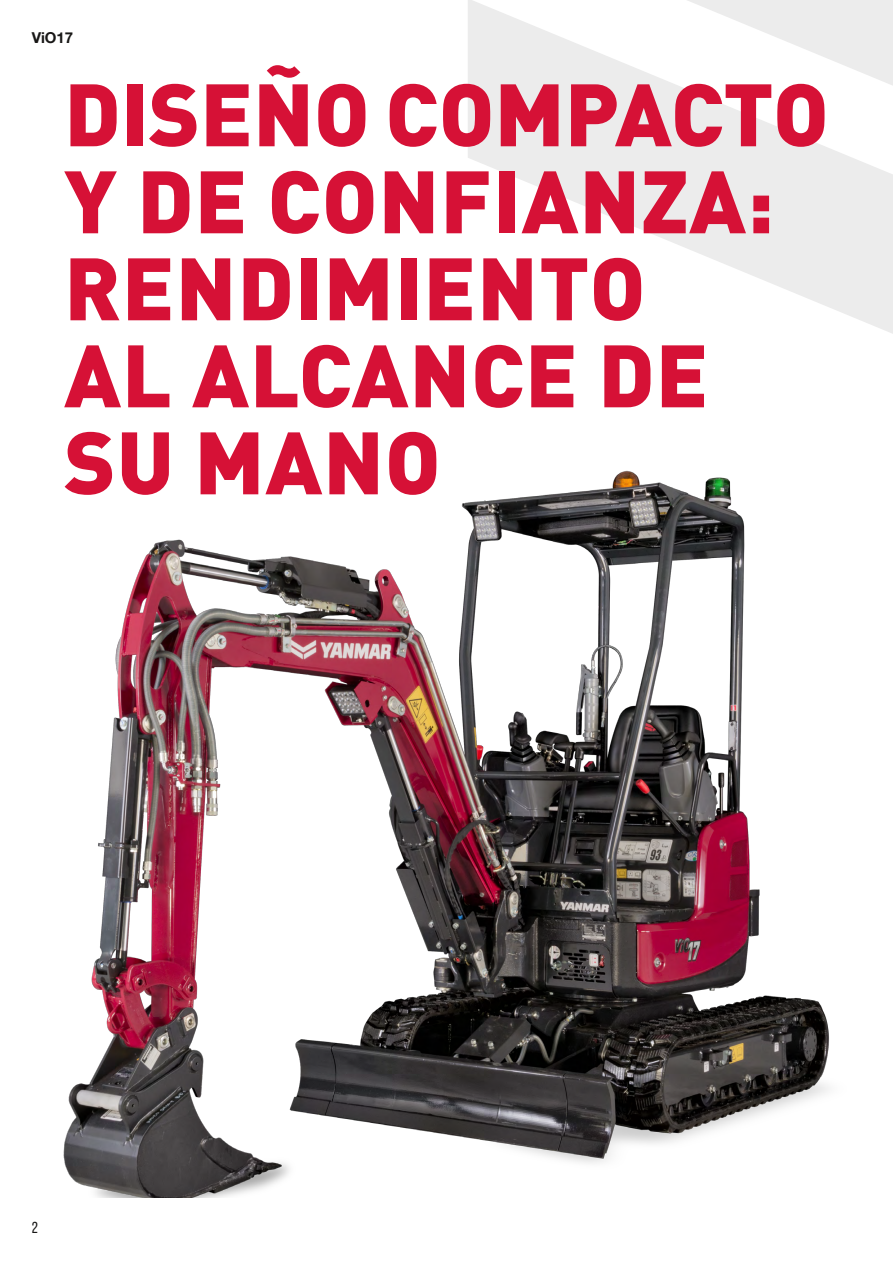
<style>
.page{position:relative;width:893px;height:1263px;background:#fff}
.page>*{position:absolute;margin:0;border:0;box-sizing:border-box;transform-origin:0 0}
.t1{font:900 87px/87px "DINOT";letter-spacing:.01em;color:#d61136}
.t2{font:15.9px "Bebas Neue";color:#181716}
.t3{font:700 15px "Helvetica Neue LT Com";color:#181716}
</style>
<div class="page">
<svg style="left:468px;top:0;width:425px;height:334px;fill:#ececec"></svg>
<img style="left:63px;top:470px;width:766px;height:727px">
<p class="t3" style="left:32px;top:28px;width:43px">ViO17</p>
<p class="t1" style="left:64px;top:68px;width:766px">DISEÑO COMPACTO<br>Y DE CONFIANZA:<br>RENDIMIENTO<br>AL ALCANCE DE<br>SU MANO</p>
<p class="t2" style="left:32px;top:1219px;width:8px">2</p>
</div>
